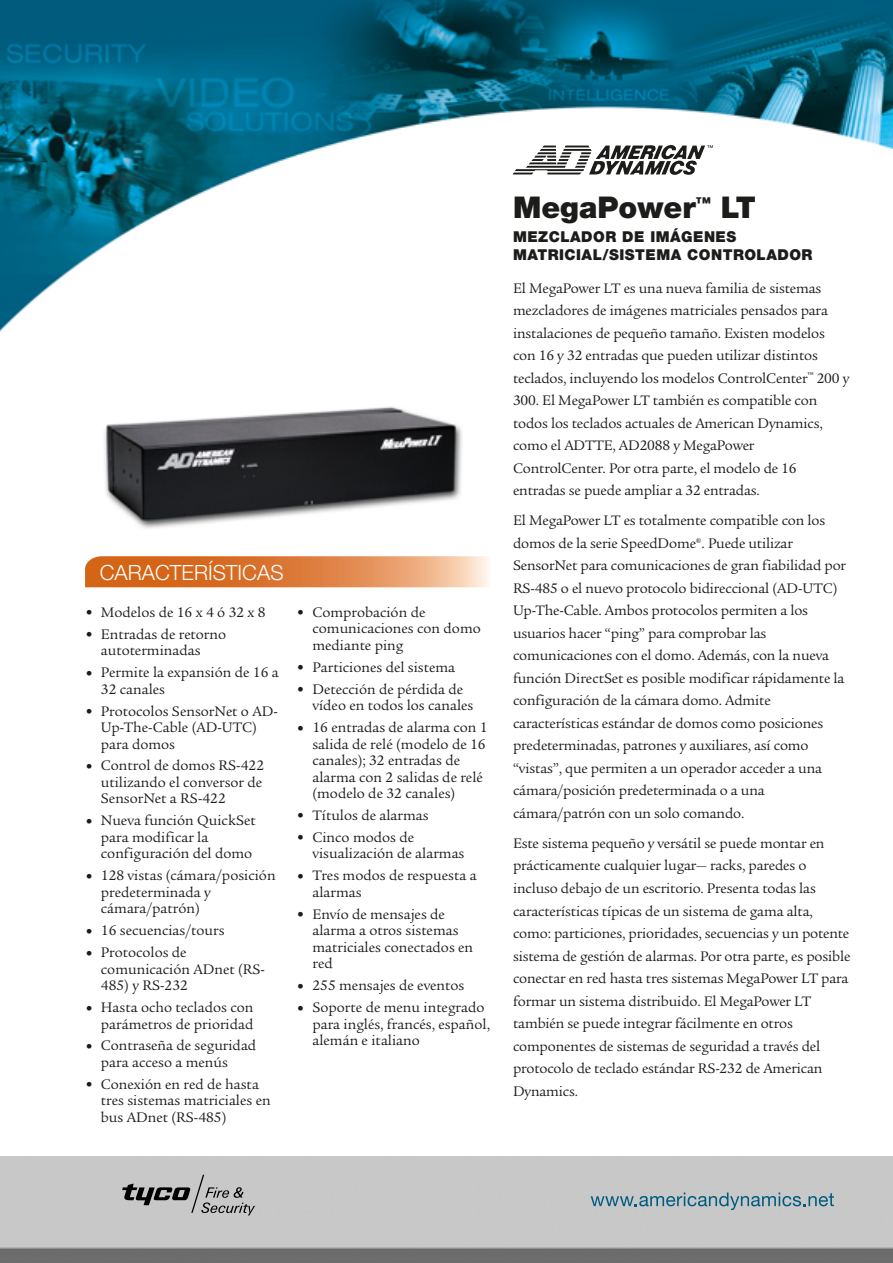
<style>
.page{position:relative;width:893px;height:1263px;background:#fff}
.page>*{position:absolute;margin:0;border:0;box-sizing:border-box;transform-origin:0 0}
.t1{font:900 30px "Helvetica Neue";color:#1c1c1a}
.t2{font:300 21px "Helvetica Neue";color:#fff}
.t3{font:15px/22.5px "Legacy Serif";letter-spacing:-.01em;color:#1c1c1a}
.t4{font:900 15px/18px "Helvetica Neue";letter-spacing:.035em;color:#1c1c1a}
.s1{font-family:"Legacy Sans";font-weight:700;font-size:27px}
</style>
<div class="page">
<img style="left:1px;top:1157px;width:892px;height:105px">
<img style="left:1px;top:0;width:892px;height:331px">
<svg style="left:122px;top:1175px;width:133px;height:40px;background:#a5a5a5"></svg>
<svg style="left:513px;top:145px;width:200px;height:30px"></svg>
<svg style="left:591px;top:1192px;width:243px;height:18px;background:#9cb0b8"></svg>
<img style="left:104px;top:406px;width:358px;height:123px">
<svg style="left:85px;top:556px;width:404px;height:31px;background:#e0884c"></svg>
<h2 class="t2" style="left:100px;top:565px;width:185px">CARACTERÍSTICAS</h2>
<p class="t3" style="left:85px;top:602px;width:182px"><span class="s1">•</span> Modelos de 16 x 4 ó 32 x 8</p>
<p class="t3" style="left:101px;top:627px;width:127px;line-height:16.5px;text-indent:-16px"><span class="s1">•</span> Entradas de retorno autoterminadas</p>
<p class="t3" style="left:101px;top:666px;width:179px;line-height:16.5px;text-indent:-16px"><span class="s1">•</span> Permite la expansión de 16 a<br>32 canales</p>
<p class="t3" style="left:101px;top:704px;width:179px;line-height:16.5px;text-indent:-16px"><span class="s1">•</span> Protocolos SensorNet o AD-<br>Up-The-Cable (AD-UTC) para domos</p>
<p class="t3" style="left:101px;top:759px;width:165px;line-height:16.5px;text-indent:-16px"><span class="s1">•</span> Control de domos RS-422 utilizando el conversor de<br>SensorNet a RS-422</p>
<p class="t3" style="left:101px;top:814px;width:156px;line-height:16.5px;text-indent:-16px"><span class="s1">•</span> Nueva función QuickSet para modificar la configuración del domo</p>
<p class="t3" style="left:101px;top:869px;width:176px;line-height:16.5px;text-indent:-16px"><span class="s1">•</span> 128 vistas (cámara/posición predeterminada y cámara/patrón)</p>
<p class="t3" style="left:85px;top:921px;width:141px"><span class="s1">•</span> 16 secuencias/tours</p>
<p class="t3" style="left:101px;top:945px;width:166px;line-height:16.5px;text-indent:-16px"><span class="s1">•</span> Protocolos de comunicación ADnet (RS-<br>485) y RS-232</p>
<p class="t3" style="left:85px;top:1000px;width:170px;line-height:16.5px;text-align:right"><span class="s1">•</span> Hasta ocho teclados con parámetros de prioridad</p>
<p class="t3" style="left:101px;top:1039px;width:157px;line-height:16.5px;text-indent:-16px"><span class="s1">•</span> Contraseña de seguridad para acceso a menús</p>
<p class="t3" style="left:101px;top:1077px;width:171px;line-height:16.5px;text-indent:-16px"><span class="s1">•</span> Conexión en red de hasta tres sistemas matriciales en bus ADnet (RS-485)</p>
<p class="t3" style="left:312px;top:605px;width:170px;line-height:16.5px;text-indent:-16px"><span class="s1">•</span> Comprobación de comunicaciones con domo mediante ping</p>
<p class="t3" style="left:297px;top:657px;width:160px"><span class="s1">•</span> Particiones del sistema</p>
<p class="t3" style="left:312px;top:682px;width:162px;line-height:16.5px;text-indent:-16px"><span class="s1">•</span> Detección de pérdida de vídeo en todos los canales</p>
<p class="t3" style="left:312px;top:720px;width:177px;line-height:16.5px;text-indent:-16px"><span class="s1">•</span> 16 entradas de alarma con 1 salida de relé (modelo de 16 canales); 32 entradas de alarma con 2 salidas de relé (modelo de 32 canales)</p>
<p class="t3" style="left:297px;top:805px;width:133px"><span class="s1">•</span> Títulos de alarmas</p>
<p class="t3" style="left:312px;top:830px;width:154px;line-height:16.5px;text-indent:-16px"><span class="s1">•</span> Cinco modos de visualización de alarmas</p>
<p class="t3" style="left:312px;top:869px;width:166px;line-height:16.5px;text-indent:-16px"><span class="s1">•</span> Tres modos de respuesta a alarmas</p>
<p class="t3" style="left:312px;top:907px;width:162px;line-height:16.5px;text-indent:-16px"><span class="s1">•</span> Envío de mensajes de alarma a otros sistemas matriciales conectados en red</p>
<p class="t3" style="left:297px;top:975px;width:169px"><span class="s1">•</span> 255 mensajes de eventos</p>
<p class="t3" style="left:312px;top:1000px;width:179px;line-height:16.5px;text-indent:-16px"><span class="s1">•</span> Soporte de menu integrado para inglés, francés, español, alemán e italiano</p>
<h1 class="t1" style="left:513px;top:197px;width:244px">MegaPower<sup>™</sup> LT</h1>
<p class="t4" style="left:513px;top:228px;width:301px">MEZCLADOR DE IMÁGENES<br>MATRICIAL/SISTEMA CONTROLADOR</p>
<p class="t3" style="left:513px;top:278px;width:338px">El MegaPower LT es una nueva familia de sistemas mezcladores de imágenes matriciales pensados para instalaciones de pequeño tamaño. Existen modelos con 16 y 32 entradas que pueden utilizar distintos teclados, incluyendo los modelos ControlCenter<sup>™</sup> 200 y 300. El MegaPower LT también es compatible con todos los teclados actuales de American Dynamics, como el ADTTE, AD2088 y MegaPower ControlCenter. Por otra parte, el modelo de 16 entradas se puede ampliar a 32 entradas.</p>
<p class="t3" style="left:513px;top:511px;width:335px">El MegaPower LT es totalmente compatible con los domos de la serie SpeedDome<sup>®</sup>. Puede utilizar SensorNet para comunicaciones de gran fiabilidad por RS-485 o el nuevo protocolo bidireccional (AD-UTC)<br>Up-The-Cable. Ambos protocolos permiten a los usuarios hacer “ping” para comprobar las comunicaciones con el domo. Además, con la nueva función DirectSet es posible modificar rápidamente la configuración de la cámara domo. Admite características estándar de domos como posiciones predeterminadas, patrones y auxiliares, así como “vistas”, que permiten a un operador acceder a una cámara/posición predeterminada o a una cámara/patrón con un solo comando.</p>
<p class="t3" style="left:513px;top:833px;width:339px">Este sistema pequeño y versátil se puede montar en prácticamente cualquier lugar— racks, paredes o incluso debajo de un escritorio. Presenta todas las características típicas de un sistema de gama alta, como: particiones, prioridades, secuencias y un potente sistema de gestión de alarmas. Por otra parte, es posible conectar en red hasta tres sistemas MegaPower LT para formar un sistema distribuido. El MegaPower LT también se puede integrar fácilmente en otros componentes de sistemas de seguridad a través del protocolo de teclado estándar RS-232 de American Dynamics.</p>
</div>
